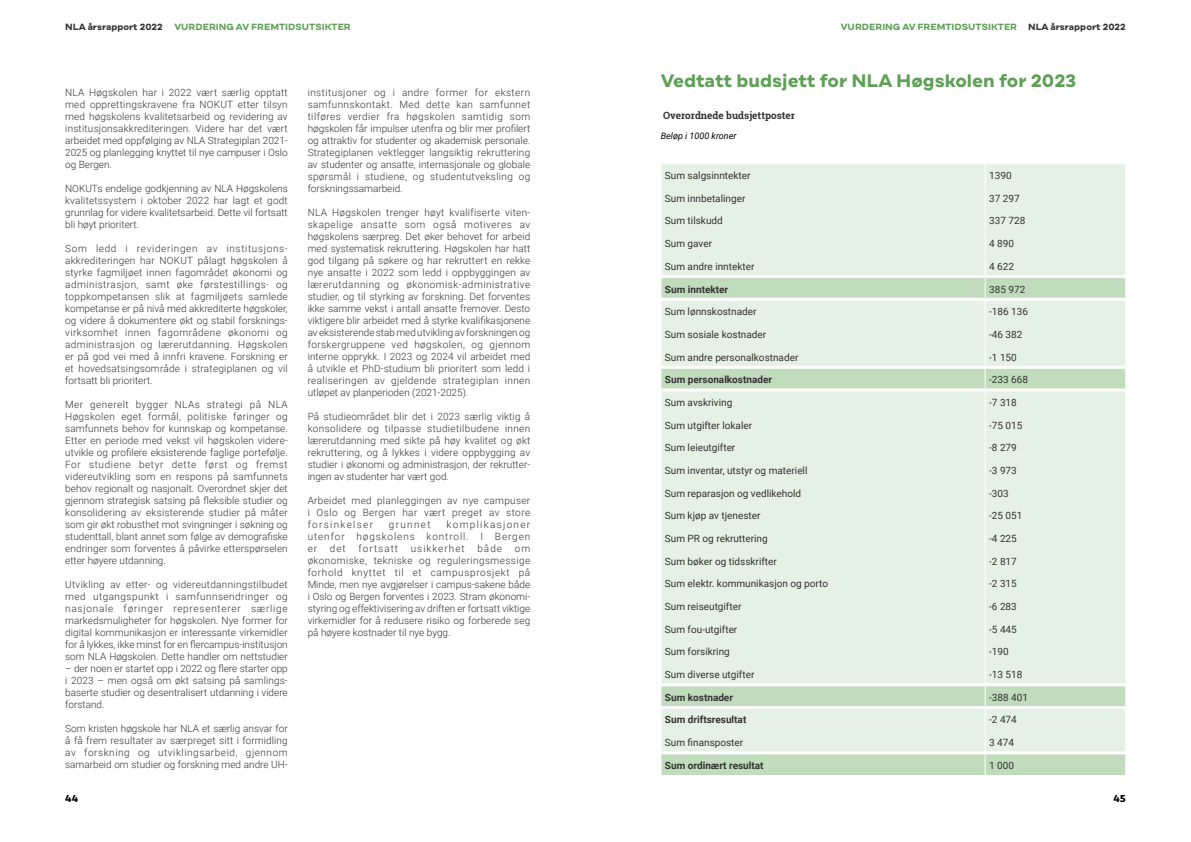
<style>
.page{position:relative;width:1191px;height:842px;background:#fff}
.page>*{position:absolute;margin:0;border:0;box-sizing:border-box;transform-origin:0 0}
.t1{font:700 18px "Draft A";color:#5da056}
.t2{font:300 10px/12px "Roboto";color:#333232;text-align:justify}
.t3{font:10px "Roboto";color:#333232}
.t4{font:700 10px "Roboto";color:#333232}
.t5{font:700 10px "Roboto Slab";color:#333232}
.t6{font:300 10px "Roboto";letter-spacing:.1em;color:#333232}
.t7{font:300 10px "Roboto";letter-spacing:.13em;color:#333232}
.t8{font:700 10px "Draft A";color:#000}
.t9{font:700 9px "Draft A";color:#5da056}
.t10{font:700 9px "Draft A";color:#333232}
.t11{font:italic 9px "Roboto";color:#000}
.s1{color:#333232}
</style>
<div class="page">
<div style="left:661px;top:164px;width:464px;height:111px;background:#e6f1e5"></div>
<svg style="left:661px;top:278px;width:464px;height:497px;background:#e0edde"></svg>
<hr style="left:661px;top:298px;width:324px;height:3px;background:#fff">
<hr style="left:985px;top:298px;width:140px;height:3px;background:#fff">
<hr style="left:661px;top:366px;width:324px;height:3px;background:#fff">
<hr style="left:985px;top:366px;width:140px;height:3px;background:#fff">
<hr style="left:661px;top:388px;width:324px;height:3px;background:#fff">
<hr style="left:985px;top:388px;width:140px;height:3px;background:#fff">
<hr style="left:661px;top:683px;width:324px;height:3px;background:#fff">
<hr style="left:985px;top:683px;width:140px;height:3px;background:#fff">
<hr style="left:661px;top:706px;width:324px;height:3px;background:#fff">
<hr style="left:985px;top:706px;width:140px;height:3px;background:#fff">
<hr style="left:661px;top:751px;width:324px;height:3px;background:#fff">
<hr style="left:985px;top:751px;width:140px;height:3px;background:#fff">
<svg style="left:985px;top:164px;width:1px;height:611px"></svg>
<svg style="left:1125px;top:278px;width:1px;height:497px"></svg>
<p class="t10" style="left:65px;top:22px;width:99px">NLA ÅRSRAPPORT 2022</p>
<p class="t9" style="left:174px;top:22px;width:178px">VU RDERI NG AV FREMTI DSUTSI KTER</p>
<p class="t9" style="left:841px;top:22px;width:286px">VU RDERI NG AV FREMTI DSUTSI KTER <span class="s1">NLA ÅRSRAPPORT 2022</span></p>
<p class="t2" style="left:65px;top:86px;width:224px">NLA Høgskolen har i 2022 vært særlig opptatt med opprettingskravene fra NOKUT etter tilsyn med høgskolens kvalitetsarbeid og revidering av institusjonsakkrediteringen. Videre har det vært arbeidet med oppfølging av NLA Strategiplan 2021- 2025 og planlegging knyttet til nye campuser i Oslo og Bergen.</p>
<p class="t2" style="left:65px;top:182px;width:224px">NOKUTs endelige godkjenning av NLA Høgskolens kvalitetssystem i oktober 2022 har lagt et godt grunnlag for videre kvalitetsarbeid. Dette vil fortsatt bli høyt prioritert.</p>
<p class="t2" style="left:65px;top:242px;width:224px">Som ledd i revideringen av institusjons&shy;akkrediteringen har NOKUT pålagt høgskolen å styrke fagmiljøet innen fagområdet økonomi og administrasjon, samt øke førstestillings- og toppkompetansen slik at fagmiljøets samlede kompetanse er på nivå med akkrediterte høgskoler, og videre å dokumentere økt og stabil forsknings&shy;virksomhet innen fagområdene økonomi og administrasjon og lærerutdanning. Høgskolen er på god vei med å innfri kravene. Forskning er et hovedsatsingsområde i strategiplanen og vil fortsatt bli prioritert.</p>
<p class="t2" style="left:65px;top:398px;width:224px">Mer generelt bygger NLAs strategi på NLA Høgskolen eget formål, politiske føringer og samfunnets behov for kunnskap og kompetanse.<br>Etter en periode med vekst vil høgskolen videre&shy;utvikle og profilere eksisterende faglige portefølje.<br>For studiene betyr dette først og fremst videreutvikling som en respons på samfunnets behov regionalt og nasjonalt. Overordnet skjer det gjennom strategisk satsing på fleksible studier og konsolidering av eksisterende studier på måter som gir økt robusthet mot svingninger i søkning og studenttall, blant annet som følge av demografiske endringer som forventes å påvirke etterspørselen etter høyere utdanning.</p>
<p class="t2" style="left:65px;top:578px;width:224px">Utvikling av etter- og videreutdanningstilbudet med utgangspunkt i samfunnsendringer og nasjonale føringer representerer særlige markedsmuligheter for høgskolen. Nye former for digital kommunikasjon er interessante virkemidler for å lykkes, ikke minst for en flercampus-institusjon som NLA Høgskolen. Dette handler om nettstudier</p>
<p class="t2" style="left:65px;top:662px;width:224px">– der noen er startet opp i 2022 og flere starter opp i 2023 – men også om økt satsing på samlings&shy;baserte studier og desentralisert utdanning i videre forstand.</p>
<p class="t2" style="left:65px;top:722px;width:224px">Som kristen høgskole har NLA et særlig ansvar for å få frem resultater av særpreget sitt i formidling av forskning og utviklingsarbeid, gjennom samarbeid om studier og forskning med andre UH-</p>
<p class="t2" style="left:308px;top:86px;width:224px">institusjoner og i andre former for ekstern samfunnskontakt. Med dette kan samfunnet tilføres verdier fra høgskolen samtidig som høgskolen får impulser utenfra og blir mer profilert og attraktiv for studenter og akademisk personale.<br>Strategiplanen vektlegger langsiktig rekruttering av studenter og ansatte, internasjonale og globale spørsmål i studiene, og studentutveksling og forskningssamarbeid.</p>
<p class="t2" style="left:308px;top:206px;width:224px">NLA Høgskolen trenger høyt kvalifiserte viten&shy;skapelige ansatte som også motiveres av høgskolens særpreg. Det øker behovet for arbeid med systematisk rekruttering. Høgskolen har hatt god tilgang på søkere og har rekruttert en rekke nye ansatte i 2022 som ledd i oppbyggingen av lærerutdanning og økonomisk-administrative studier, og til styrking av forskning. Det forventes ikke samme vekst i antall ansatte fremover. Desto viktigere blir arbeidet med å styrke kvalifikasjonene av eksisterende stab med utvikling av forskningen og forskergruppene ved høgskolen, og gjennom interne opprykk. I 2023 og 2024 vil arbeidet med å utvikle et PhD-studium bli prioritert som ledd i realiseringen av gjeldende strategiplan innen utløpet av planperioden (2021-2025).</p>
<p class="t2" style="left:308px;top:410px;width:224px">På studieområdet blir det i 2023 særlig viktig å konsolidere og tilpasse studietilbudene innen lærerutdanning med sikte på høy kvalitet og økt rekruttering, og å lykkes i videre oppbygging av studier i økonomi og administrasjon, der rekrutter&shy;ingen av studenter har vært god.</p>
<p class="t2" style="left:308px;top:494px;width:224px">Arbeidet med planleggingen av nye campuser i Oslo og Bergen har vært preget av store forsinkelser</p>
<p class="t2" style="left:308px;top:518px;width:224px;text-indent:139px">komplikasjoner utenfor høgskolens kontroll. I Bergen er</p>
<p class="t7" style="left:389px;top:517px;width:43px">grunnet</p>
<p class="t2" style="left:330px;top:542px;width:17px">det</p>
<p class="t6" style="left:358px;top:541px;width:41px">fortsatt</p>
<p class="t6" style="left:411px;top:541px;width:55px">usikkerhet</p>
<p class="t2" style="left:477px;top:542px;width:26px">både</p>
<p class="t2" style="left:308px;top:542px;width:224px;text-indent:207px">om økonomiske, tekniske og reguleringsmessige forhold knyttet til et campusprosjekt på Minde, men nye avgjørelser i campus-sakene både i Oslo og Bergen forventes i 2023. Stram økonomi&shy;styring og effektivisering av driften er fortsatt viktige virkemidler for å redusere risiko og forberede seg på høyere kostnader til nye bygg.</p>
<h1 class="t1" style="left:660px;top:71px;width:205px">VEDTATT BUDSJETT FOR NLA</h1>
<h1 class="t1" style="left:896px;top:71px;width:182px">HØGSKOLEN FOR 2023</h1>
<p class="t5" style="left:663px;top:108px;width:133px">Overordnede budsjettposter</p>
<p class="t11" style="left:660px;top:129px;width:77px">Beløp i 1000 kroner</p>
<p class="t3" style="left:665px;top:169px;width:87px">Sum salgsinntekter</p>
<p class="t3" style="left:989px;top:169px;width:24px">1390</p>
<p class="t3" style="left:665px;top:191px;width:82px">Sum innbetalinger</p>
<p class="t3" style="left:989px;top:191px;width:32px">37 297</p>
<p class="t3" style="left:665px;top:214px;width:59px">Sum tilskudd</p>
<p class="t3" style="left:989px;top:214px;width:38px">337 728</p>
<p class="t3" style="left:665px;top:237px;width:49px">Sum gaver</p>
<p class="t3" style="left:989px;top:237px;width:26px">4 890</p>
<p class="t3" style="left:665px;top:259px;width:91px">Sum andre inntekter</p>
<p class="t3" style="left:989px;top:259px;width:26px">4 622</p>
<p class="t4" style="left:665px;top:282px;width:65px">Sum inntekter</p>
<p class="t3" style="left:989px;top:282px;width:38px">385 972</p>
<p class="t3" style="left:665px;top:305px;width:93px">Sum lønnskostnader</p>
<p class="t3" style="left:989px;top:305px;width:40px">-186 136</p>
<p class="t3" style="left:665px;top:327px;width:103px">Sum sosiale kostnader</p>
<p class="t3" style="left:989px;top:327px;width:35px">-46 382</p>
<p class="t3" style="left:665px;top:350px;width:135px">Sum andre personalkostnader</p>
<p class="t3" style="left:989px;top:350px;width:29px">-1 150</p>
<p class="t4" style="left:665px;top:373px;width:109px">Sum personalkostnader</p>
<p class="t3" style="left:989px;top:373px;width:40px">-233 668</p>
<p class="t3" style="left:665px;top:395px;width:69px">Sum avskriving</p>
<p class="t3" style="left:989px;top:395px;width:29px">-7 318</p>
<p class="t3" style="left:665px;top:418px;width:89px">Sum utgifter lokaler</p>
<p class="t3" style="left:989px;top:418px;width:35px">-75 015</p>
<p class="t3" style="left:665px;top:441px;width:72px">Sum leieutgifter</p>
<p class="t3" style="left:989px;top:441px;width:29px">-8 279</p>
<p class="t3" style="left:665px;top:463px;width:144px">Sum inventar, utstyr og materiell</p>
<p class="t3" style="left:989px;top:463px;width:29px">-3 973</p>
<p class="t3" style="left:665px;top:486px;width:138px">Sum reparasjon og vedlikehold</p>
<p class="t3" style="left:989px;top:486px;width:21px">-303</p>
<p class="t3" style="left:665px;top:509px;width:97px">Sum kjøp av tjenester</p>
<p class="t3" style="left:989px;top:509px;width:35px">-25 051</p>
<p class="t3" style="left:665px;top:531px;width:104px">Sum PR og rekruttering</p>
<p class="t3" style="left:989px;top:531px;width:29px">-4 225</p>
<p class="t3" style="left:665px;top:554px;width:113px">Sum bøker og tidsskrifter</p>
<p class="t3" style="left:989px;top:554px;width:29px">-2 817</p>
<p class="t3" style="left:665px;top:577px;width:165px">Sum elektr. kommunikasjon og porto</p>
<p class="t3" style="left:989px;top:577px;width:29px">-2 315</p>
<p class="t3" style="left:665px;top:599px;width:78px">Sum reiseutgifter</p>
<p class="t3" style="left:989px;top:599px;width:29px">-6 283</p>
<p class="t3" style="left:665px;top:622px;width:74px">Sum fou-utgifter</p>
<p class="t3" style="left:989px;top:622px;width:29px">-5 445</p>
<p class="t3" style="left:665px;top:645px;width:66px">Sum forsikring</p>
<p class="t3" style="left:989px;top:645px;width:21px">-190</p>
<p class="t3" style="left:665px;top:667px;width:91px">Sum diverse utgifter</p>
<p class="t3" style="left:989px;top:667px;width:35px">-13 518</p>
<p class="t4" style="left:665px;top:690px;width:70px">Sum kostnader</p>
<p class="t3" style="left:989px;top:690px;width:40px">-388 401</p>
<p class="t4" style="left:665px;top:713px;width:83px">Sum driftsresultat</p>
<p class="t3" style="left:989px;top:713px;width:29px">-2 474</p>
<p class="t3" style="left:665px;top:736px;width:80px">Sum finansposter</p>
<p class="t3" style="left:989px;top:736px;width:26px">3 474</p>
<p class="t4" style="left:665px;top:758px;width:100px">Sum ordinært resultat</p>
<p class="t3" style="left:989px;top:758px;width:26px">1 000</p>
<p class="t8" style="left:65px;top:793px;width:15px">44</p>
<p class="t8" style="left:1113px;top:793px;width:14px">45</p>
</div>
